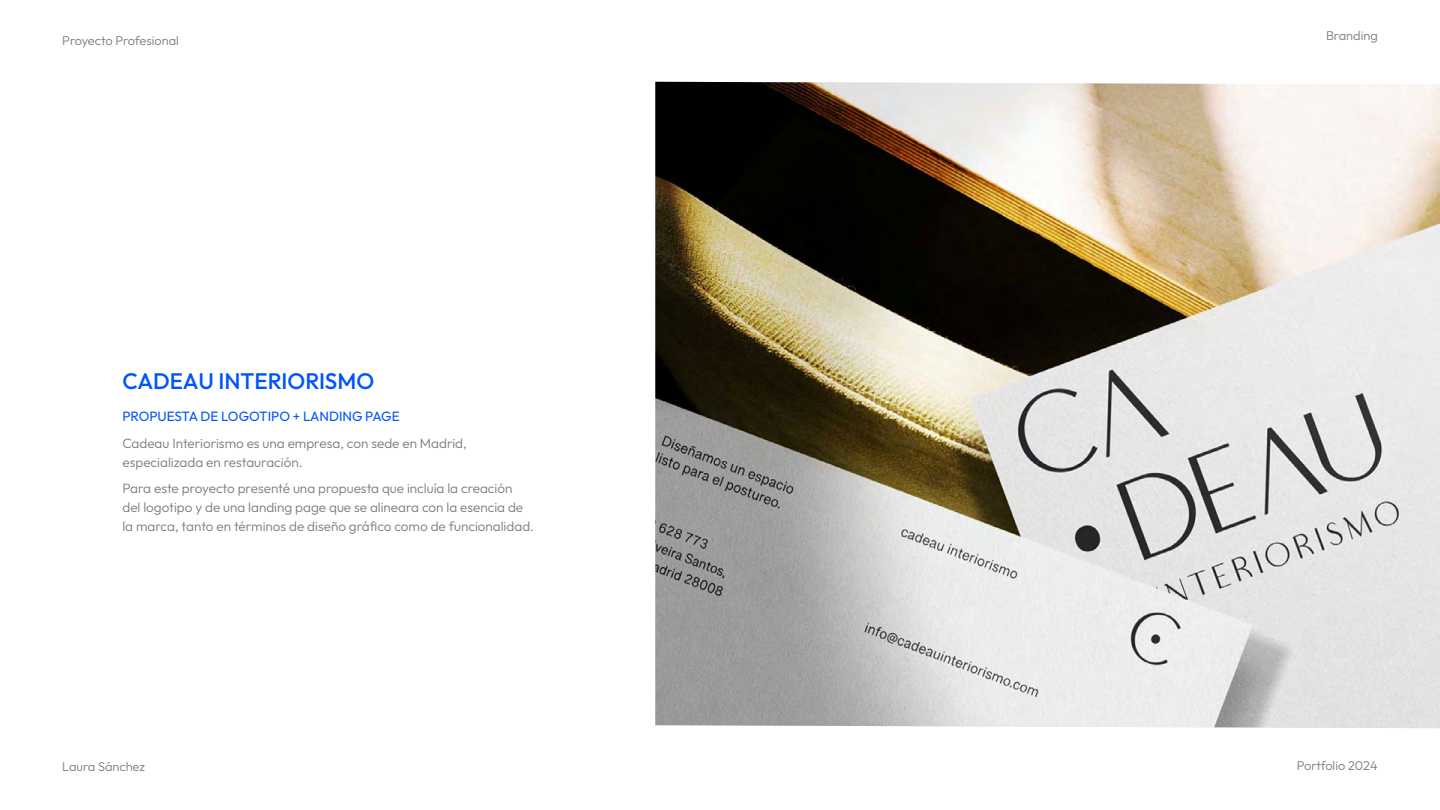
<style>
.page{position:relative;width:1440px;height:810px;background:#fff}
.page>*{position:absolute;margin:0;border:0;box-sizing:border-box;transform-origin:0 0}
.t1{font:500 22.5px "Outfit";color:#0054fc}
.t2{font:300 13.5px/18.8px "Outfit";color:#797979}
.t3{font:13.5px "Outfit";color:#0054fc}
.t4{font:300 12.75px "Outfit";color:#797979}
</style>
<div class="page">
<img style="left:655px;top:82px;width:785px;height:646px">
<p class="t4" style="left:62px;top:33px;width:118px">Proyecto Profesional</p>
<h1 class="t1" style="left:122px;top:366px;width:253px">CADEAU INTERIORISMO</h1>
<p class="t3" style="left:122px;top:408px;width:279px">PROPUESTA DE LOGOTIPO + LANDING PAGE</p>
<p class="t2" style="left:122px;top:434px;width:346px">Cadeau Interiorismo es una empresa, con sede en Madrid, especializada en restauración.</p>
<p class="t2" style="left:122px;top:479px;width:413px">Para este proyecto presenté una propuesta que incluía la creación<br>del logotipo y de una landing page que se alineara con la esencia de la marca, tanto en términos de diseño gráfico como de funcionalidad.</p>
<p class="t4" style="left:1326px;top:28px;width:53px">Branding</p>
<p class="t4" style="left:62px;top:759px;width:84px">Laura Sánchez</p>
<p class="t4" style="left:1297px;top:758px;width:82px">Portfolio 2024</p>
</div>
